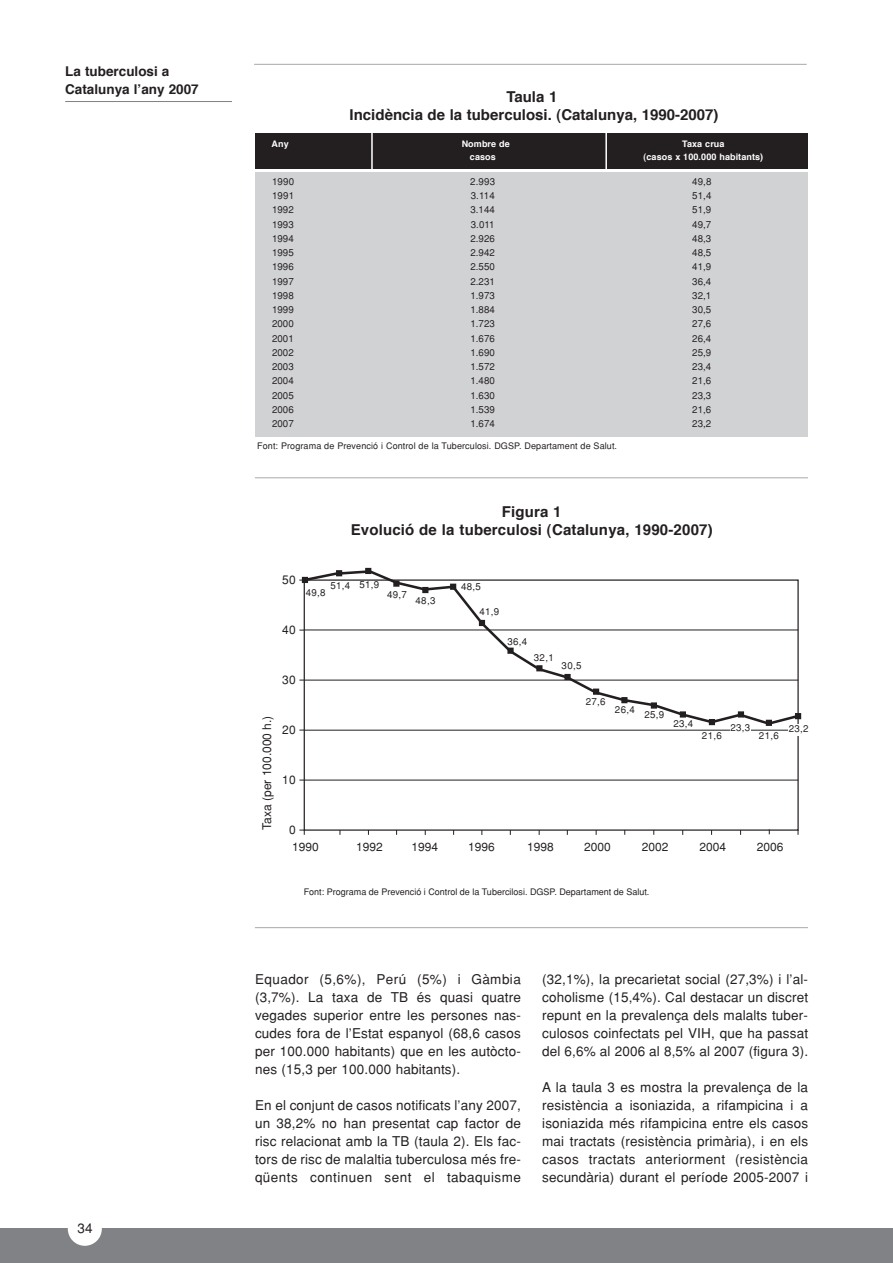
<style>
.page{position:relative;width:893px;height:1263px;background:#fff}
.page>*{position:absolute;margin:0;border:0;box-sizing:border-box;transform-origin:0 0}
.t1{font:700 15px/18px "Helvetica";color:#231f20;text-align:center}
.t2{font:13.5px/18px "Helvetica";letter-spacing:.01em;color:#231f20;text-align:justify}
.t3{font:700 13.5px/18px "Helvetica";color:#231f20}
.t4{font:12px "Helvetica";color:#231f20}
.t5{font:11.7px "Helvetica";color:#231f20}
.t6{font:9.75px "Helvetica";color:#231f20}
.t7{font:9px "Helvetica";color:#231f20}
.t8{font:700 9px "Helvetica";letter-spacing:.01em;color:#fff}
</style>
<div class="page">
<div style="left:0;top:1229px;width:892px;height:34px;background:#808285"></div>
<div style="left:68px;top:1212px;width:34px;height:34px;background:#fff;border-radius:50%"></div>
<hr style="left:65px;top:101px;width:167px;height:1px;background:#808285">
<hr style="left:304px;top:730px;width:493px;height:1px;background:#231f20">
<hr style="left:304px;top:780px;width:494px;height:1px;background:#231f20">
<svg style="left:301px;top:569px;width:500px;height:157px"></svg>
<svg style="left:593px;top:689px;width:6px;height:6px"></svg>
<svg style="left:336px;top:570px;width:6px;height:6px"></svg>
<svg style="left:365px;top:568px;width:6px;height:6px"></svg>
<svg style="left:393px;top:581px;width:6px;height:6px"></svg>
<svg style="left:422px;top:587px;width:6px;height:6px"></svg>
<svg style="left:450px;top:584px;width:6px;height:6px"></svg>
<svg style="left:507px;top:648px;width:6px;height:6px"></svg>
<svg style="left:536px;top:665px;width:6px;height:6px"></svg>
<svg style="left:479px;top:620px;width:6px;height:6px"></svg>
<svg style="left:564px;top:674px;width:6px;height:6px"></svg>
<svg style="left:650px;top:702px;width:7px;height:7px"></svg>
<svg style="left:679px;top:711px;width:7px;height:7px"></svg>
<svg style="left:795px;top:713px;width:6px;height:6px"></svg>
<hr style="left:304px;top:630px;width:494px;height:1px;background:#231f20">
<hr style="left:304px;top:680px;width:494px;height:1px;background:#231f20">
<svg style="left:299px;top:830px;width:6px;height:5px"></svg>
<svg style="left:299px;top:577px;width:9px;height:6px"></svg>
<div style="left:788px;top:724px;width:20px;height:11px;background:#fff"></div>
<div style="left:708px;top:719px;width:7px;height:6px;background:#231f20"></div>
<svg style="left:737px;top:711px;width:7px;height:7px"></svg>
<svg style="left:765px;top:720px;width:7px;height:6px"></svg>
<div style="left:730px;top:723px;width:20px;height:11px;background:#fff"></div>
<hr style="left:255px;top:477px;width:553px;height:1px;background:#a8a9ad">
<hr style="left:255px;top:927px;width:553px;height:1px;background:#a8a9ad">
<hr style="left:254px;top:64px;width:552px;height:1px;background:#a8a9ad">
<div style="left:255px;top:134px;width:552px;height:35px;background:#231f20"></div>
<hr style="left:371px;top:130px;width:2px;height:40px;background:#fff">
<hr style="left:605px;top:132px;width:2px;height:38px;background:#fff">
<div style="left:256px;top:172px;width:552px;height:265px;background:#d1d2d4"></div>
<p class="t3" style="left:65px;top:63px;width:135px">La tuberculosi a<br>Catalunya l’any 2007</p>
<p class="t2" style="left:77px;top:1221px;width:17px">34</p>
<p class="t1" style="left:349px;top:89px;width:370px">Taula 1<br>Incidència de la tuberculosi. (Catalunya, 1990-2007)</p>
<p class="t8" style="left:271px;top:140px;width:19px">Any</p>
<p class="t8" style="left:461px;top:140px;width:50px">Nombre de</p>
<p class="t8" style="left:682px;top:140px;width:44px">Taxa crua</p>
<p class="t8" style="left:470px;top:153px;width:27px">casos</p>
<p class="t8" style="left:643px;top:153px;width:121px">(casos x 100.000 habitants)</p>
<p class="t6" style="left:272px;top:178px;width:24px">1990</p>
<p class="t6" style="left:470px;top:178px;width:26px">2.993</p>
<p class="t6" style="left:692px;top:178px;width:21px">49,8</p>
<p class="t6" style="left:272px;top:192px;width:24px">1991</p>
<p class="t6" style="left:470px;top:192px;width:26px">3.114</p>
<p class="t6" style="left:692px;top:192px;width:21px">51,4</p>
<p class="t6" style="left:272px;top:206px;width:23px">1992</p>
<p class="t6" style="left:470px;top:206px;width:26px">3.144</p>
<p class="t6" style="left:692px;top:206px;width:20px">51,9</p>
<p class="t6" style="left:272px;top:221px;width:23px">1993</p>
<p class="t6" style="left:471px;top:221px;width:25px">3.011</p>
<p class="t6" style="left:692px;top:221px;width:20px">49,7</p>
<p class="t6" style="left:272px;top:235px;width:23px">1994</p>
<p class="t6" style="left:470px;top:235px;width:26px">2.926</p>
<p class="t6" style="left:692px;top:235px;width:20px">48,3</p>
<p class="t6" style="left:272px;top:249px;width:23px">1995</p>
<p class="t6" style="left:470px;top:249px;width:26px">2.942</p>
<p class="t6" style="left:692px;top:249px;width:20px">48,5</p>
<p class="t6" style="left:272px;top:263px;width:23px">1996</p>
<p class="t6" style="left:470px;top:263px;width:26px">2.550</p>
<p class="t6" style="left:692px;top:263px;width:20px">41,9</p>
<p class="t6" style="left:272px;top:278px;width:23px">1997</p>
<p class="t6" style="left:470px;top:278px;width:26px">2.231</p>
<p class="t6" style="left:692px;top:278px;width:20px">36,4</p>
<p class="t6" style="left:272px;top:292px;width:23px">1998</p>
<p class="t6" style="left:470px;top:292px;width:26px">1.973</p>
<p class="t6" style="left:692px;top:292px;width:20px">32,1</p>
<p class="t6" style="left:272px;top:306px;width:23px">1999</p>
<p class="t6" style="left:470px;top:306px;width:26px">1.884</p>
<p class="t6" style="left:692px;top:306px;width:20px">30,5</p>
<p class="t6" style="left:272px;top:320px;width:23px">2000</p>
<p class="t6" style="left:470px;top:320px;width:26px">1.723</p>
<p class="t6" style="left:692px;top:320px;width:20px">27,6</p>
<p class="t6" style="left:272px;top:335px;width:23px">2001</p>
<p class="t6" style="left:470px;top:335px;width:26px">1.676</p>
<p class="t6" style="left:692px;top:335px;width:20px">26,4</p>
<p class="t6" style="left:272px;top:349px;width:23px">2002</p>
<p class="t6" style="left:470px;top:349px;width:26px">1.690</p>
<p class="t6" style="left:692px;top:349px;width:20px">25,9</p>
<p class="t6" style="left:272px;top:363px;width:23px">2003</p>
<p class="t6" style="left:470px;top:363px;width:26px">1.572</p>
<p class="t6" style="left:692px;top:363px;width:20px">23,4</p>
<p class="t6" style="left:272px;top:377px;width:23px">2004</p>
<p class="t6" style="left:470px;top:377px;width:26px">1.480</p>
<p class="t6" style="left:692px;top:377px;width:20px">21,6</p>
<p class="t6" style="left:272px;top:392px;width:23px">2005</p>
<p class="t6" style="left:470px;top:392px;width:26px">1.630</p>
<p class="t6" style="left:692px;top:392px;width:20px">23,3</p>
<p class="t6" style="left:272px;top:406px;width:23px">2006</p>
<p class="t6" style="left:470px;top:406px;width:26px">1.539</p>
<p class="t6" style="left:692px;top:406px;width:20px">21,6</p>
<p class="t6" style="left:272px;top:420px;width:23px">2007</p>
<p class="t6" style="left:470px;top:420px;width:26px">1.674</p>
<p class="t6" style="left:692px;top:420px;width:20px">23,2</p>
<p class="t7" style="left:257px;top:443px;width:361px">Font: Programa de Prevenció i Control de la Tuberculosi. DGSP. Departament de Salut.</p>
<p class="t1" style="left:350px;top:504px;width:363px">Figura 1<br>Evolució de la tuberculosi (Catalunya, 1990-2007)</p>
<p class="t4" style="left:262px;top:830px;width:116px;rotate:-90deg">Taxa (per 100.000 h.)</p>
<p class="t4" style="left:282px;top:576px;width:15px">50</p>
<p class="t4" style="left:282px;top:625px;width:15px">40</p>
<p class="t6" style="left:330px;top:582px;width:21px">51,4</p>
<p class="t6" style="left:306px;top:589px;width:21px">49,8</p>
<p class="t6" style="left:359px;top:581px;width:21px">51,9</p>
<p class="t6" style="left:387px;top:591px;width:21px">49,7</p>
<p class="t6" style="left:415px;top:597px;width:21px">48,3</p>
<p class="t4" style="left:282px;top:675px;width:15px">30</p>
<p class="t4" style="left:282px;top:725px;width:15px">20</p>
<p class="t4" style="left:282px;top:775px;width:15px">10</p>
<p class="t4" style="left:289px;top:825px;width:8px">0</p>
<p class="t6" style="left:461px;top:583px;width:21px">48,5</p>
<p class="t6" style="left:479px;top:608px;width:21px">41,9</p>
<p class="t6" style="left:507px;top:638px;width:21px">36,4</p>
<p class="t6" style="left:534px;top:654px;width:21px">32,1</p>
<p class="t6" style="left:561px;top:662px;width:21px">30,5</p>
<p class="t6" style="left:585px;top:698px;width:21px">27,6</p>
<p class="t6" style="left:615px;top:706px;width:21px">26,4</p>
<p class="t6" style="left:644px;top:711px;width:21px">25,9</p>
<p class="t6" style="left:673px;top:720px;width:21px">23,4</p>
<p class="t6" style="left:702px;top:732px;width:21px">21,6</p>
<p class="t6" style="left:730px;top:724px;width:21px">23,3</p>
<p class="t6" style="left:759px;top:732px;width:21px">21,6</p>
<p class="t6" style="left:788px;top:725px;width:21px">23,2</p>
<p class="t5" style="left:356px;top:843px;width:28px">1992</p>
<p class="t5" style="left:411px;top:843px;width:28px">1994</p>
<p class="t5" style="left:468px;top:843px;width:28px">1996</p>
<p class="t5" style="left:527px;top:843px;width:28px">1998</p>
<p class="t5" style="left:584px;top:843px;width:28px">2000</p>
<p class="t5" style="left:641px;top:843px;width:28px">2002</p>
<p class="t5" style="left:699px;top:843px;width:28px">2004</p>
<p class="t5" style="left:292px;top:843px;width:28px">1990</p>
<p class="t7" style="left:304px;top:888px;width:347px">Font: Programa de Prevenció i Control de la Tubercilosi. DGSP. Departament de Salut.</p>
<p class="t5" style="left:757px;top:843px;width:28px">2006</p>
<p class="t2" style="left:255px;top:972px;width:267px">Equador (5,6%), Perú (5%) i Gàmbia (3,7%). La taxa de TB és quasi quatre vegades superior entre les persones nas&shy;cudes fora de l’Estat espanyol (68,6 casos per 100.000 habitants) que en les autòcto&shy;nes (15,3 per 100.000 habitants).</p>
<p class="t2" style="left:255px;top:1098px;width:267px">En el conjunt de casos notificats l’any 2007, un 38,2% no han presentat cap factor de risc relacionat amb la TB (taula 2). Els fac&shy;tors de risc de malaltia tuberculosa més fre&shy;qüents continuen sent el tabaquisme</p>
<p class="t2" style="left:542px;top:972px;width:267px">(32,1%), la precarietat social (27,3%) i l’al&shy;coholisme (15,4%). Cal destacar un discret repunt en la prevalença dels malalts tuber&shy;culosos coinfectats pel VIH, que ha passat del 6,6% al 2006 al 8,5% al 2007 (figura 3).</p>
<p class="t2" style="left:542px;top:1080px;width:267px">A la taula 3 es mostra la prevalença de la resistència a isoniazida, a rifampicina i a isoniazida més rifampicina entre els casos mai tractats (resistència primària), i en els casos tractats anteriorment (resistència secundària) durant el període 2005-2007 i</p>
</div>
